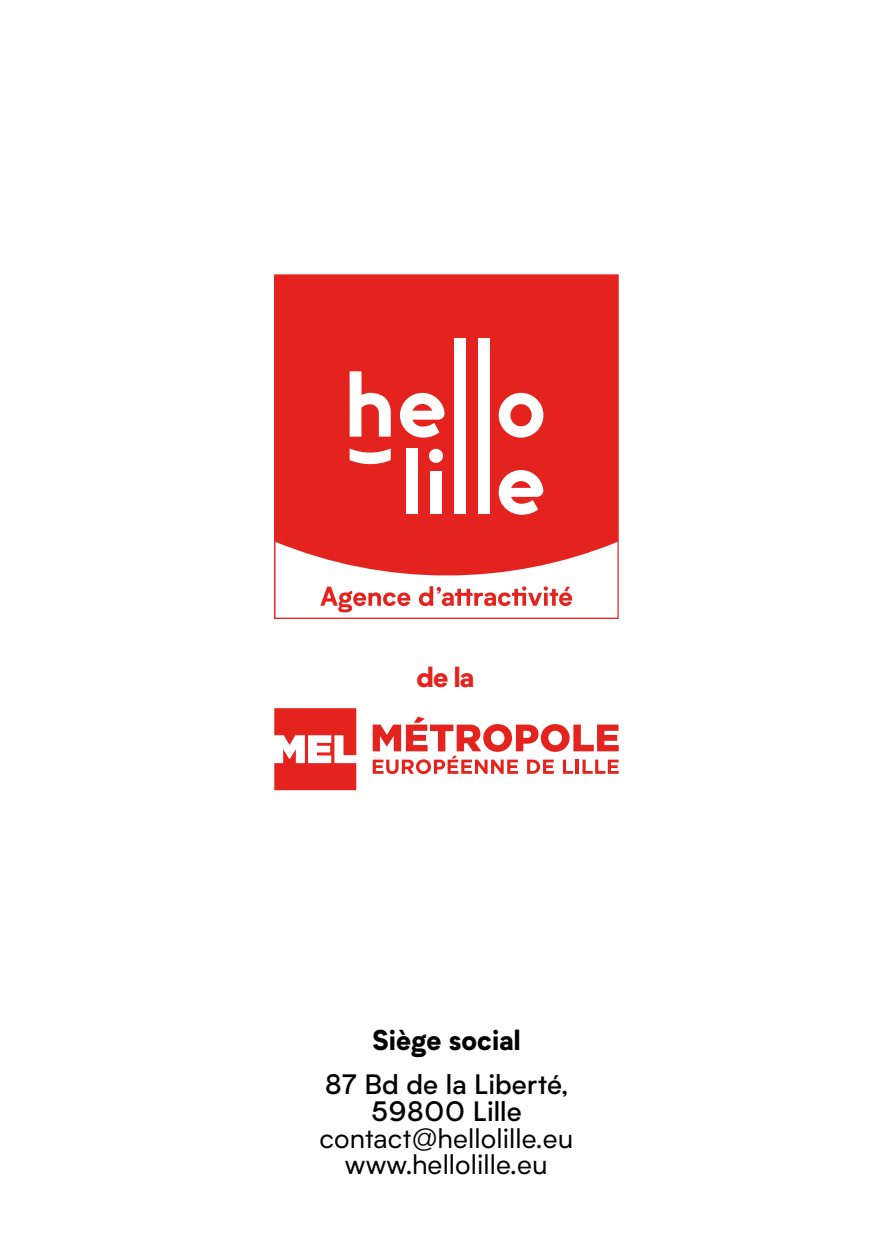
<style>
.page{position:relative;width:893px;height:1259px;background:#fff}
.page>*{position:absolute;margin:0;border:0;box-sizing:border-box;transform-origin:0 0}
.t1{font:27px/26.1px "Biotif";letter-spacing:.005em;color:#000;text-align:center}
.t2{font:500 27px/27px "Biotif";letter-spacing:.005em;color:#000;text-align:center}
.t3{font:900 27px "Biotif";letter-spacing:.005em;color:#000}
.t4{font:900 27px "Biotif";color:#e5231e}
</style>
<div class="page">
<svg style="left:274px;top:274px;width:345px;height:345px;background:#e94641"></svg>
<div style="left:406px;top:448px;width:12px;height:66px;background:#fff"></div>
<div style="left:430px;top:471px;width:12px;height:43px;background:#fff"></div>
<div style="left:429px;top:449px;width:14px;height:14px;background:#fff;border-radius:50%"></div>
<svg style="left:499px;top:393px;width:44px;height:44px"></svg>
<svg style="left:498px;top:469px;width:46px;height:46px"></svg>
<svg style="left:350px;top:371px;width:41px;height:65px"></svg>
<div style="left:454px;top:339px;width:12px;height:175px;background:#fff"></div>
<div style="left:478px;top:339px;width:11px;height:175px;background:#fff"></div>
<svg style="left:400px;top:392px;width:45px;height:46px"></svg>
<svg style="left:350px;top:448px;width:41px;height:17px"></svg>
<svg style="left:274px;top:708px;width:82px;height:82px"></svg>
<svg style="left:373px;top:716px;width:246px;height:58px"></svg>
<p class="t4" style="left:416px;top:656px;width:59px">de la</p>
<p class="t3" style="left:373px;top:1019px;width:149px">Siège social</p>
<p class="t2" style="left:325px;top:1069px;width:245px">87 Bd de la Liberté,<br>59800 Lille</p>
<p class="t1" style="left:319px;top:1124px;width:256px">contact@hellolille.eu www.hellolille.eu</p>
</div>
